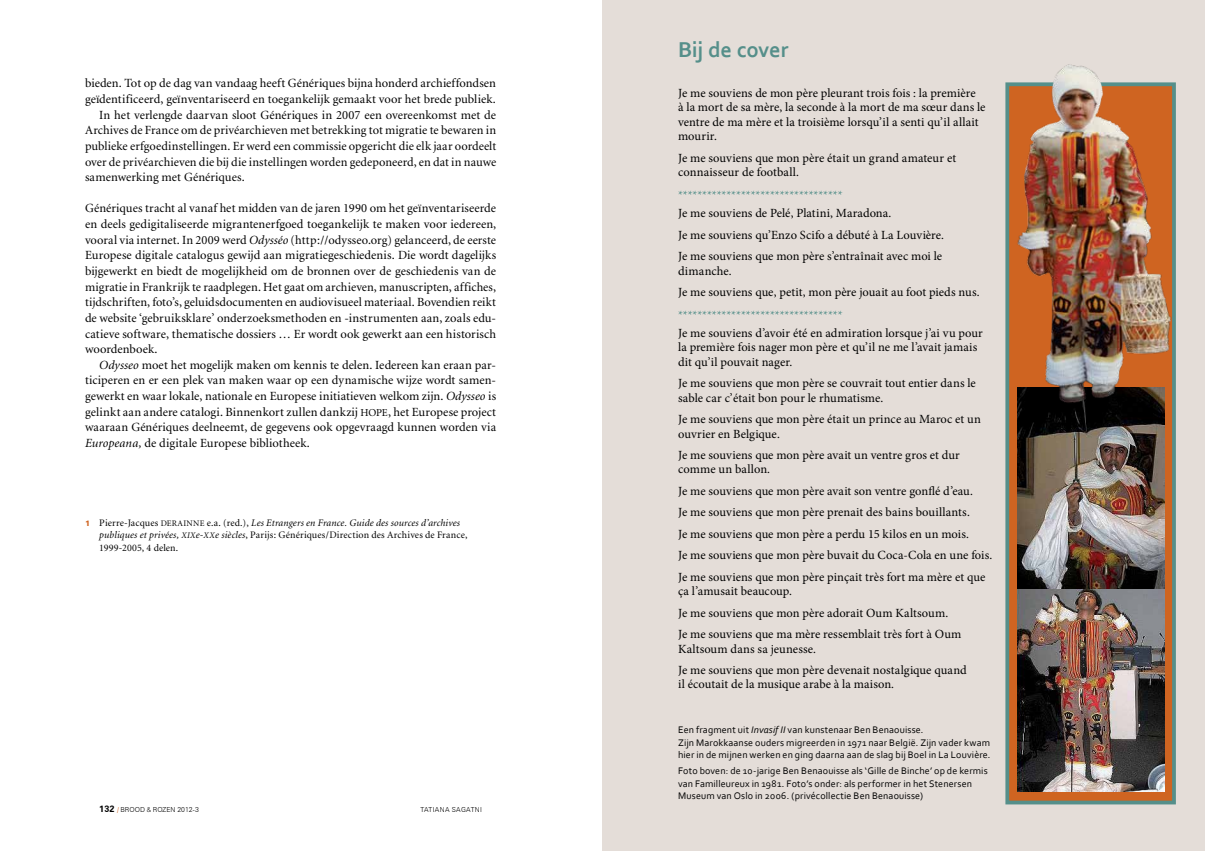
<style>
.page{position:relative;width:1205px;height:851px;background:#fff}
.page>*{position:absolute;margin:0;border:0;box-sizing:border-box;transform-origin:0 0}
.t1{font:700 22.5px "Corbel";color:#558f8a}
.t2{font:12.5px "Minion";letter-spacing:.005em;color:#000}
.t3{font:12.5px/21.5px "Minion Pro";color:#000}
.t4{font:10px/12.5px "Corbel";letter-spacing:.01em;color:#000}
.t5{font:10px/12.5px "Minion";letter-spacing:.015em;color:#000}
.t6{font:300 6.88px "Zurich BT";color:#000}
.t7{font:300 6.88px "Zurich BT";letter-spacing:.05em;color:#000}
.s1{font-style:italic}
.s2{font-family:"Minion Regular SC850";font-size:10.62px}
.s3{font-family:"Zurich BT";font-weight:900;font-size:7.5px;color:#cf6421}
.s4{font-family:"Minion Regular SC850";font-size:8.5px}
.s5{font-family:"Minion Italic SC850";font-size:8.5px}
.s6{font-weight:700;font-size:9px}
.s7{font-family:"Candara";font-weight:400;color:#cf6421}
.s8{font-family:"Futura BT"}
.s9{color:#558f8a}
</style>
<div class="page">
<div style="left:602px;top:0;width:603px;height:850px;background:#e4ddd8"></div>
<div style="left:1005px;top:82px;width:171px;height:722px;background:#cf6421;border:4px solid #558f8a"></div>
<img style="left:1017px;top:411px;width:147px;height:380px">
<img style="left:1007px;top:64px;width:169px;height:347px">
<p class="t2" style="left:85px;top:77px;width:412px">bieden. Tot op de dag van vandaag heeft Génériques bijna honderd archieffondsen</p>
<p class="t2" style="left:85px;top:93px;width:412px">geïdentificeerd, geïnventariseerd en toegankelijk gemaakt voor het brede publiek.</p>
<p class="t2" style="left:99px;top:108px;width:398px">In het verlengde daarvan sloot Génériques in 2007 een overeenkomst met de</p>
<p class="t2" style="left:85px;top:124px;width:413px">Archives de France om de privéarchieven met betrekking tot migratie te bewaren in</p>
<p class="t2" style="left:85px;top:140px;width:413px">publieke erfgoedinstellingen. Er werd een commissie opgericht die elk jaar oordeelt</p>
<p class="t2" style="left:85px;top:155px;width:413px">over de privéarchieven die bij die instellingen worden gedeponeerd, en dat in nauwe</p>
<p class="t2" style="left:85px;top:171px;width:161px">samenwerking met Génériques.</p>
<p class="t2" style="left:85px;top:202px;width:412px">Génériques tracht al vanaf het midden van de jaren 1990 om het geïnventariseerde</p>
<p class="t2" style="left:85px;top:218px;width:413px">en deels gedigitaliseerde migrantenerfgoed toegankelijk te maken voor iedereen,</p>
<p class="t2" style="left:85px;top:233px;width:413px">vooral via internet. In 2009 werd <span class="s1">Odysséo</span> (http://odysseo.org) gelanceerd, de eerste</p>
<p class="t2" style="left:85px;top:249px;width:413px">Europese digitale catalogus gewijd aan migratiegeschiedenis. Die wordt dagelijks</p>
<p class="t2" style="left:85px;top:265px;width:412px">bijgewerkt en biedt de mogelijkheid om de bronnen over de geschiedenis van de</p>
<p class="t2" style="left:85px;top:280px;width:413px">migratie in Frankrijk te raadplegen. Het gaat om archieven, manuscripten, affiches,</p>
<p class="t2" style="left:85px;top:296px;width:412px">tijdschriften, foto’s, geluidsdocumenten en audiovisueel materiaal. Bovendien reikt</p>
<p class="t2" style="left:85px;top:312px;width:413px">de website ‘gebruiksklare’ onderzoeksmethoden en -instrumenten aan, zoals edu-</p>
<p class="t2" style="left:85px;top:327px;width:413px">catieve software, thematische dossiers … Er wordt ook gewerkt aan een historisch</p>
<p class="t2" style="left:85px;top:343px;width:74px">woordenboek.</p>
<p class="t2" style="left:99px;top:358px;width:398px"><span class="s1">Odysseo</span> moet het mogelijk maken om kennis te delen. Iedereen kan eraan par-</p>
<p class="t2" style="left:85px;top:374px;width:413px">ticiperen en er een plek van maken waar op een dynamische wijze wordt samen-</p>
<p class="t2" style="left:85px;top:390px;width:413px">gewerkt en waar lokale, nationale en Europese initiatieven welkom zijn. <span class="s1">Odysseo</span> is</p>
<p class="t2" style="left:85px;top:405px;width:413px">gelinkt aan andere catalogi. Binnenkort zullen dankzij <span class="s2">HOPE</span>, het Europese project</p>
<p class="t2" style="left:85px;top:421px;width:413px">waaraan Génériques deelneemt, de gegevens ook opgevraagd kunnen worden via</p>
<p class="t2" style="left:85px;top:437px;width:226px"><span class="s1">Europeana,</span> de digitale Europese bibliotheek.</p>
<p class="t5" style="left:99px;top:516px;width:370px;text-indent:-14px"><span class="s3">1</span> Pierre-Jacques <span class="s4">DERAINNE</span> e.a. (red.), <span class="s1">Les Etrangers en France. Guide des sources d’archives publiques et privées,</span> <span class="s5">XIX</span><span class="s1">e-</span><span class="s5">XX</span><span class="s1">e siècles</span>, Parijs: Génériques/Direction des Archives de France,<br>1999-2005, 4 delen.</p>
<p class="t6" style="left:99px;top:805px;width:101px"><span class="s6">132</span> <span class="s7">/</span> BROOD <span class="s8">&amp;</span> ROZEN 2012-3</p>
<p class="t7" style="left:420px;top:805px;width:63px">TATIANA SAGATN I</p>
<p class="t1" style="left:678px;top:36px;width:112px">Bij de cover</p>
<p class="t3" style="left:678px;top:86px;width:309px;line-height:14.4px">Je me souviens de mon père pleurant trois fois : la première<br>à la mort de sa mère, la seconde à la mort de ma sœur dans le ventre de ma mère et la troisième lorsqu’il a senti qu’il allait mourir.</p>
<p class="t3" style="left:678px;top:151px;width:280px;line-height:14.4px">Je me souviens que mon père était un grand amateur et connaisseur de football.</p>
<p class="t3" style="left:678px;top:187px;width:215px;line-height:17.8px"><span class="s9">**********************************<br></span>Je me souviens de Pelé, Platini, Maradona.</p>
<p class="t3" style="left:678px;top:224px;width:267px">Je me souviens qu’Enzo Scifo a débuté à La Louvière.<br>Je me souviens que mon père s’entraînait avec moi le</p>
<p class="t3" style="left:678px;top:260px;width:303px">dimanche.<br>Je me souviens que, petit, mon père jouait au foot pieds nus.</p>
<p class="t3" style="left:678px;top:306px;width:306px;line-height:17.8px"><span class="s9">**********************************<br></span>Je me souviens d’avoir été en admiration lorsque j’ai vu pour</p>
<p class="t3" style="left:678px;top:340px;width:301px;line-height:14.4px">la première fois nager mon père et qu’il ne me l’avait jamais dit qu’il pouvait nager.</p>
<p class="t3" style="left:678px;top:376px;width:299px;line-height:14.4px">Je me souviens que mon père se couvrait tout entier dans le sable car c’était bon pour le rhumatisme.</p>
<p class="t3" style="left:678px;top:412px;width:304px;line-height:14.4px">Je me souviens que mon père était un prince au Maroc et un ouvrier en Belgique.</p>
<p class="t3" style="left:678px;top:448px;width:283px;line-height:14.4px">Je me souviens que mon père avait un ventre gros et dur comme un ballon.</p>
<p class="t3" style="left:678px;top:480px;width:316px">Je me souviens que mon père avait son ventre gonflé d’eau.<br>Je me souviens que mon père prenait des bains bouillants.<br>Je me souviens que mon père a perdu 15 kilos en un mois.<br>Je me souviens que mon père buvait du Coca-Cola en une fois.<br>Je me souviens que mon père pinçait très fort ma mère et que</p>
<p class="t3" style="left:678px;top:580px;width:285px">ça l’amusait beaucoup.<br>Je me souviens que mon père adorait Oum Kaltsoum.<br>Je me souviens que ma mère ressemblait très fort à Oum</p>
<p class="t3" style="left:678px;top:637px;width:290px">Kaltsoum dans sa jeunesse.<br>Je me souviens que mon père devenait nostalgique quand</p>
<p class="t3" style="left:678px;top:673px;width:217px">il écoutait de la musique arabe à la maison.</p>
<p class="t4" style="left:678px;top:723px;width:314px">Een fragment uit <span class="s1">Invasif II</span> van kunstenaar Ben Benaouisse.<br>Zijn Marokkaanse ouders migreerden in 1971 naar België. Zijn vader kwam hier in de mijnen werken en ging daarna aan de slag bij Boel in La Louvière.</p>
<p class="t4" style="left:678px;top:764px;width:311px">Foto boven: de 10-jarige Ben Benaouisse als ‘Gille de Binche’ op de kermis van Familleureux in 1981. Foto’s onder: als performer in het Stenersen<br>Museum van Oslo in 2006. (privécollectie Ben Benaouisse)</p>
</div>
